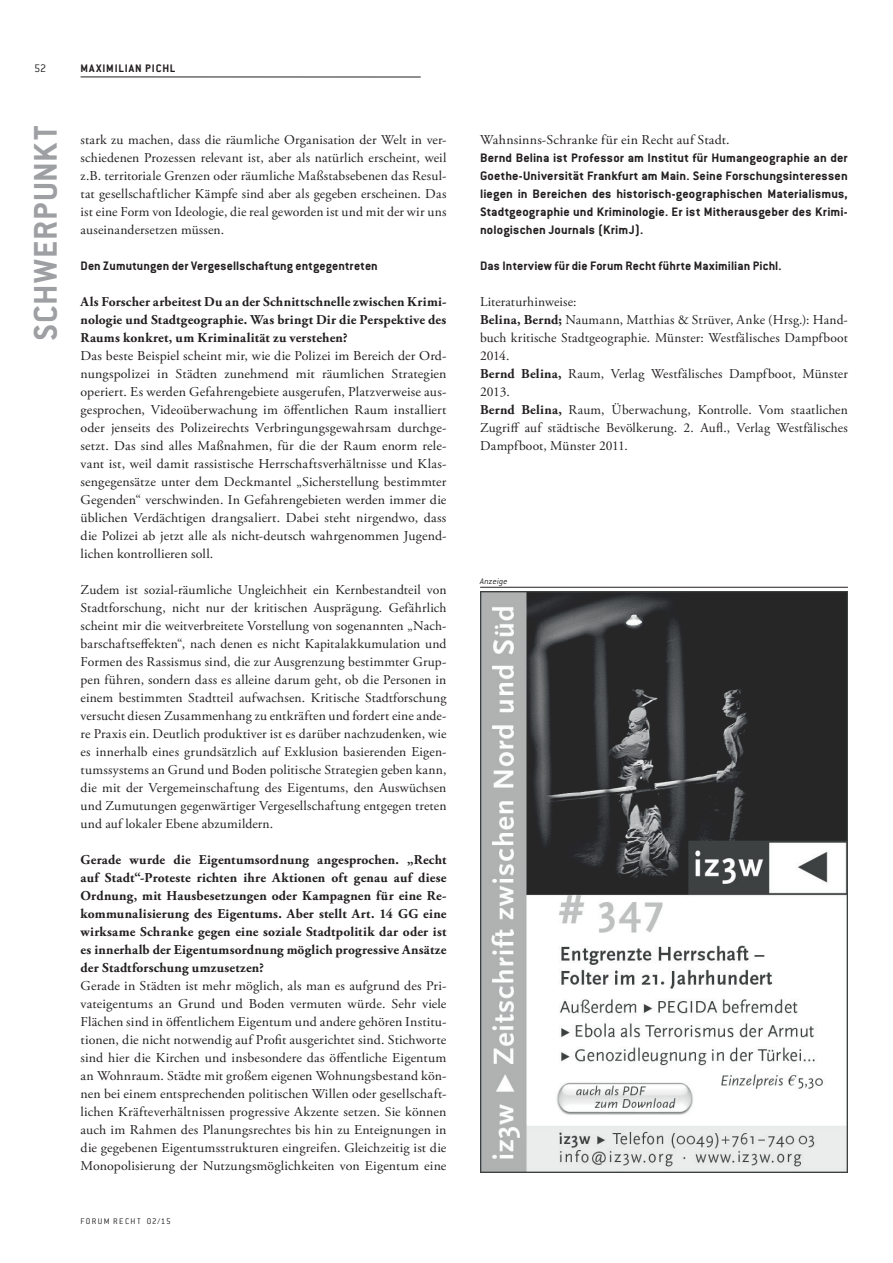
<style>
.page{position:relative;width:893px;height:1263px;background:#fff}
.page>*{position:absolute;margin:0;border:0;box-sizing:border-box;transform-origin:0 0}
.t1{font:700 36px "Conduit ITC";letter-spacing:.025em;color:#9d9fa2}
.t2{font:13.5px/18px "Adobe Garamond Pro";letter-spacing:.01em;color:#231f20;text-align:justify}
.t3{font:700 13.5px/18px "Adobe Garamond Pro";letter-spacing:.015em;color:#231f20;text-align:justify}
.t4{font:700 13.5px/18px "Conduit ITC";letter-spacing:.01em;color:#231f20;text-align:justify}
.t5{font:700 12px "Conduit ITC";letter-spacing:.085em;color:#231f20}
.t6{font:300 12px "Conduit ITC";color:#231f20}
.t7{font:300 9px "Conduit ITC";letter-spacing:.155em;color:#231f20}
.t8{font:italic 300 9px "Conduit ITC";letter-spacing:.02em;color:#231f20}
.s1{font-weight:700}
</style>
<div class="page">
<hr style="left:81px;top:77px;width:340px;height:1px;background:#231f20">
<img style="left:480px;top:591px;width:368px;height:581px">
<hr style="left:480px;top:587px;width:368px;height:1px;background:#231f20">
<p class="t6" style="left:34px;top:61px;width:14px">52</p>
<h1 class="t1" style="left:24px;top:341px;width:216px;rotate:-90deg">SCHWERPUNKT</h1>
<p class="t5" style="left:81px;top:61px;width:29px">Maximilian</p>
<p class="t5" style="left:145px;top:61px;width:25px">Pichl</p>
<p class="t2" style="left:81px;top:131px;width:367px">stark zu machen, dass die räumliche Organisation der Welt in ver&shy;schiedenen Prozessen relevant ist, aber als natürlich erscheint, weil z.B. territoriale Grenzen oder räumliche Maßstabsebenen das Resul&shy;tat gesellschaftlicher Kämpfe sind aber als gegeben erscheinen. Das ist eine Form von Ideologie, die real geworden ist und mit der wir uns auseinandersetzen müssen.</p>
<p class="t4" style="left:81px;top:256px;width:299px">Den Zumutungen der Vergesellschaftung entgegentreten</p>
<p class="t3" style="left:81px;top:293px;width:367px">Als Forscher arbeitest Du an der Schnittschnelle zwischen Krimi&shy;nologie und Stadtgeographie. Was bringt Dir die Perspektive des Raums konkret, um Kriminalität zu verstehen?</p>
<p class="t2" style="left:81px;top:347px;width:367px">Das beste Beispiel scheint mir, wie die Polizei im Bereich der Ord&shy;nungspolizei in Städten zunehmend mit räumlichen Strategien operiert. Es werden Gefahrengebiete ausgerufen, Platzverweise aus&shy;gesprochen, Videoüberwachung im öffentlichen Raum installiert oder jenseits des Polizeirechts Verbringungsgewahrsam durchge&shy;setzt. Das sind alles Maßnahmen, für die der Raum enorm rele&shy;vant ist, weil damit rassistische Herrschaftsverhältnisse und Klas&shy;sengegensätze unter dem Deckmantel „Sicherstellung bestimmter Gegenden“ verschwinden. In Gefahrengebieten werden immer die üblichen Verdächtigen drangsaliert. Dabei steht nirgendwo, dass die Polizei ab jetzt alle als nicht-deutsch wahrgenommen Jugend&shy;lichen kontrollieren soll.</p>
<p class="t2" style="left:81px;top:581px;width:367px">Zudem ist sozial-räumliche Ungleichheit ein Kernbestandteil von Stadtforschung, nicht nur der kritischen Ausprägung. Gefährlich scheint mir die weitverbreitete Vorstellung von sogenannten „Nach&shy;barschaftseffekten“, nach denen es nicht Kapitalakkumulation und Formen des Rassismus sind, die zur Ausgrenzung bestimmter Grup&shy;pen führen, sondern dass es alleine darum geht, ob die Personen in einem bestimmten Stadtteil aufwachsen. Kritische Stadtforschung versucht diesen Zusammenhang zu entkräften und fordert eine ande&shy;re Praxis ein. Deutlich produktiver ist es darüber nachzudenken, wie es innerhalb eines grundsätzlich auf Exklusion basierenden Eigen&shy;tumssystems an Grund und Boden politische Strategien geben kann, die mit der Vergemeinschaftung des Eigentums, den Auswüchsen und Zumutungen gegenwärtiger Vergesellschaftung entgegen treten und auf lokaler Ebene abzumildern.</p>
<p class="t3" style="left:81px;top:851px;width:367px">Gerade wurde die Eigentumsordnung angesprochen. „Recht auf Stadt“-Proteste richten ihre Aktionen oft genau auf diese Ordnung, mit Hausbesetzungen oder Kampagnen für eine Re&shy;kommunalisierung des Eigentums. Aber stellt Art. 14 GG eine wirksame Schranke gegen eine soziale Stadtpolitik dar oder ist es innerhalb der Eigentumsordnung möglich progressive Ansätze der Stadtforschung umzusetzen?</p>
<p class="t2" style="left:81px;top:977px;width:367px">Gerade in Städten ist mehr möglich, als man es aufgrund des Pri&shy;vateigentums an Grund und Boden vermuten würde. Sehr viele Flächen sind in öffentlichem Eigentum und andere gehören Institu&shy;tionen, die nicht notwendig auf Profit ausgerichtet sind. Stichworte sind hier die Kirchen und insbesondere das öffentliche Eigentum an Wohnraum. Städte mit großem eigenen Wohnungsbestand kön&shy;nen bei einem entsprechenden politischen Willen oder gesellschaft&shy;lichen Kräfteverhältnissen progressive Akzente setzen. Sie können auch im Rahmen des Planungsrechtes bis hin zu Enteignungen in die gegebenen Eigentumsstrukturen eingreifen. Gleichzeitig ist die Monopolisierung der Nutzungsmöglichkeiten von Eigentum eine</p>
<p class="t7" style="left:81px;top:1216px;width:92px">FORUM RECHT 02/15</p>
<p class="t2" style="left:480px;top:131px;width:251px">Wahnsinns-Schranke für ein Recht auf Stadt.</p>
<p class="t4" style="left:480px;top:148px;width:369px">Bernd Belina ist Professor am Institut für Humangeographie an der Goethe-Universität Frankfurt am Main. Seine Forschungsinteressen liegen in Bereichen des historisch-geographischen Materialismus, Stadtgeographie und Kriminologie. Er ist Mitherausgeber des Krimi&shy;nologischen Journals (KrimJ).</p>
<p class="t4" style="left:480px;top:256px;width:303px">Das Interview für die Forum Recht führte Maximilian Pichl.</p>
<p class="t2" style="left:480px;top:293px;width:369px;text-align:left">Literaturhinweise:<br><span class="s1">Belina, Bernd;</span> Naumann, Matthias &amp; Strüver, Anke (Hrsg.): Hand&shy;buch kritische Stadtgeographie. Münster: Westfälisches Dampfboot 2014.<br><span class="s1">Bernd Belina,</span> Raum, Verlag Westfälisches Dampfboot, Münster 2013.<br><span class="s1">Bernd Belina,</span> Raum, Überwachung, Kontrolle. Vom staatlichen Zugriff auf städtische Bevölkerung. 2. Aufl., Verlag Westfälisches Dampfboot, Münster 2011.</p>
<p class="t8" style="left:480px;top:575px;width:29px">Anzeige</p>
</div>
